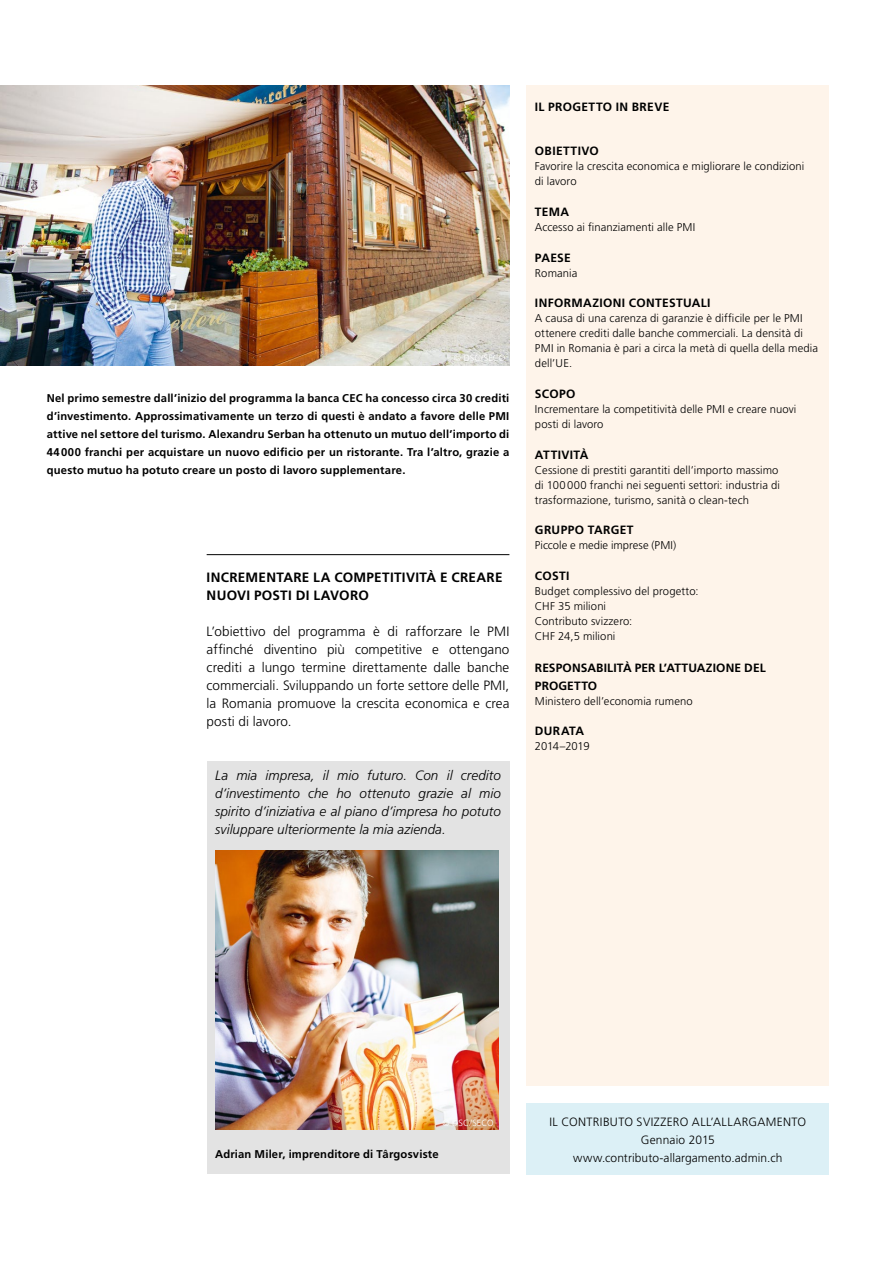
<style>
.page{position:relative;width:893px;height:1263px;background:#fff}
.page>*{position:absolute;margin:0;border:0;box-sizing:border-box;transform-origin:0 0}
.t1{font:300 13.5px/18px "Frutiger LT Pro";color:#000;text-align:justify}
.t2{font:italic 300 13.5px/18px "Frutiger LT Pro";color:#000;text-align:justify}
.t3{font:700 13.5px/18px "Frutiger LT Pro";letter-spacing:.025em;color:#000}
.t4{font:700 12px/17.9px "Frutiger LT Pro";letter-spacing:.025em;color:#000}
.t5{font:300 12px/17.9px "Frutiger LT Pro";letter-spacing:.01em;color:#000;text-align:center}
.t6{font:300 11.25px/15px "Frutiger LT Pro";letter-spacing:.01em;color:#000}
.t7{font:700 11.25px/18px "Frutiger LT Pro";letter-spacing:.015em;color:#000;text-align:justify}
.t8{font:300 11.25px "Frutiger LT Pro";letter-spacing:-.025em;color:#000}
.t9{font:300 9px "Frutiger LT Pro";letter-spacing:.01em;color:#fff}
</style>
<div class="page">
<div style="left:207px;top:762px;width:302px;height:412px;background:#e3e3e3"></div>
<img style="left:215px;top:850px;width:284px;height:280px">
<div style="left:526px;top:85px;width:303px;height:1001px;background:#fef4ea"></div>
<img style="left:0;top:85px;width:509px;height:281px">
<div style="left:526px;top:1104px;width:303px;height:71px;background:#dcf0f6"></div>
<hr style="left:207px;top:554px;width:302px;height:1px;background:#000">
<p class="t9" style="left:454px;top:353px;width:53px">© DSC/SECO</p>
<p class="t7" style="left:47px;top:389px;width:464px">Nel primo semestre dall’inizio del programma la banca CEC ha concesso circa 30 crediti d’investimento. Approssimativamente un terzo di questi è andato a favore delle PMI attive nel settore del turismo. Alexandru Serban ha ottenuto un mutuo dell’importo di 44000 franchi per acquistare un nuovo edificio per un ristorante. Tra l’altro, grazie a questo mutuo ha potuto creare un posto di lavoro supplementare.</p>
<p class="t3" style="left:207px;top:568px;width:297px">INCREMENTARE LA COMPETITIVITÀ E CREARE<br>NUOVI POSTI DI LAVORO</p>
<p class="t1" style="left:207px;top:622px;width:304px">L’obiettivo del programma è di rafforzare le PMI affinché diventino più competitive e ottengano crediti a lungo termine direttamente dalle banche commerciali. Sviluppando un forte settore delle PMI, la Romania promuove la crescita economica e crea posti di lavoro.</p>
<p class="t2" style="left:215px;top:766px;width:287px">La mia impresa, il mio futuro. Con il credito d’investimento che ho ottenuto grazie al mio spirito d’iniziativa e al piano d’impresa ho potuto sviluppare ulteriormente la mia azienda.</p>
<p class="t4" style="left:535px;top:98px;width:136px">IL PROGETTO IN BREVE</p>
<p class="t4" style="left:535px;top:142px;width:65px">OBIETTIVO</p>
<p class="t6" style="left:535px;top:159px;width:271px">Favorire la crescita economica e migliorare le condizioni di lavoro</p>
<p class="t4" style="left:535px;top:203px;width:36px">TEMA</p>
<p class="t6" style="left:535px;top:220px;width:162px">Accesso ai finanziamenti alle PMI</p>
<p class="t4" style="left:535px;top:249px;width:37px">PAESE</p>
<p class="t6" style="left:535px;top:265px;width:44px">Romania</p>
<p class="t4" style="left:535px;top:294px;width:177px">INFORMAZIONI CONTESTUALI</p>
<p class="t6" style="left:535px;top:311px;width:285px">A causa di una carenza di garanzie è difficile per le PMI ottenere crediti dalle banche commerciali. La densità di PMI in Romania è pari a circa la metà di quella della media dell’UE.</p>
<p class="t4" style="left:535px;top:385px;width:42px">SCOPO</p>
<p class="t6" style="left:535px;top:402px;width:263px">Incrementare la competitività delle PMI e creare nuovi posti di lavoro</p>
<p class="t4" style="left:535px;top:445px;width:55px">ATTIVITÀ</p>
<p class="t6" style="left:535px;top:462px;width:246px">Cessione di prestiti garantiti dell’importo massimo di 100000 franchi nei seguenti settori: industria di trasformazione, turismo, sanità o clean-tech</p>
<p class="t4" style="left:535px;top:521px;width:100px">GRUPPO TARGET</p>
<p class="t6" style="left:535px;top:538px;width:143px">Piccole e medie imprese (PMI)</p>
<p class="t4" style="left:535px;top:567px;width:36px">COSTI</p>
<p class="t6" style="left:535px;top:583px;width:165px">Budget complessivo del progetto:<br>CHF 35 milioni<br>Contributo svizzero:<br>CHF 24,5 milioni</p>
<p class="t4" style="left:535px;top:659px;width:232px">RESPONSABILITÀ PER L’ATTUAZIONE DEL<br>PROGETTO</p>
<p class="t6" style="left:535px;top:693px;width:159px">Ministero dell’economia rumeno</p>
<p class="t4" style="left:535px;top:722px;width:51px">DURATA</p>
<p class="t8" style="left:535px;top:740px;width:56px">2014–2019</p>
<p class="t9" style="left:443px;top:1117px;width:53px">© DSC/SECO</p>
<p class="t7" style="left:215px;top:1145px;width:225px">Adrian Miler, imprenditore di Târgosviste</p>
<p class="t5" style="left:549px;top:1113px;width:258px">IL CONTRIBUTO SVIZZERO ALL’ALLARGAMENTO<br>Gennaio 2015 www.contributo-allargamento.admin.ch</p>
</div>
